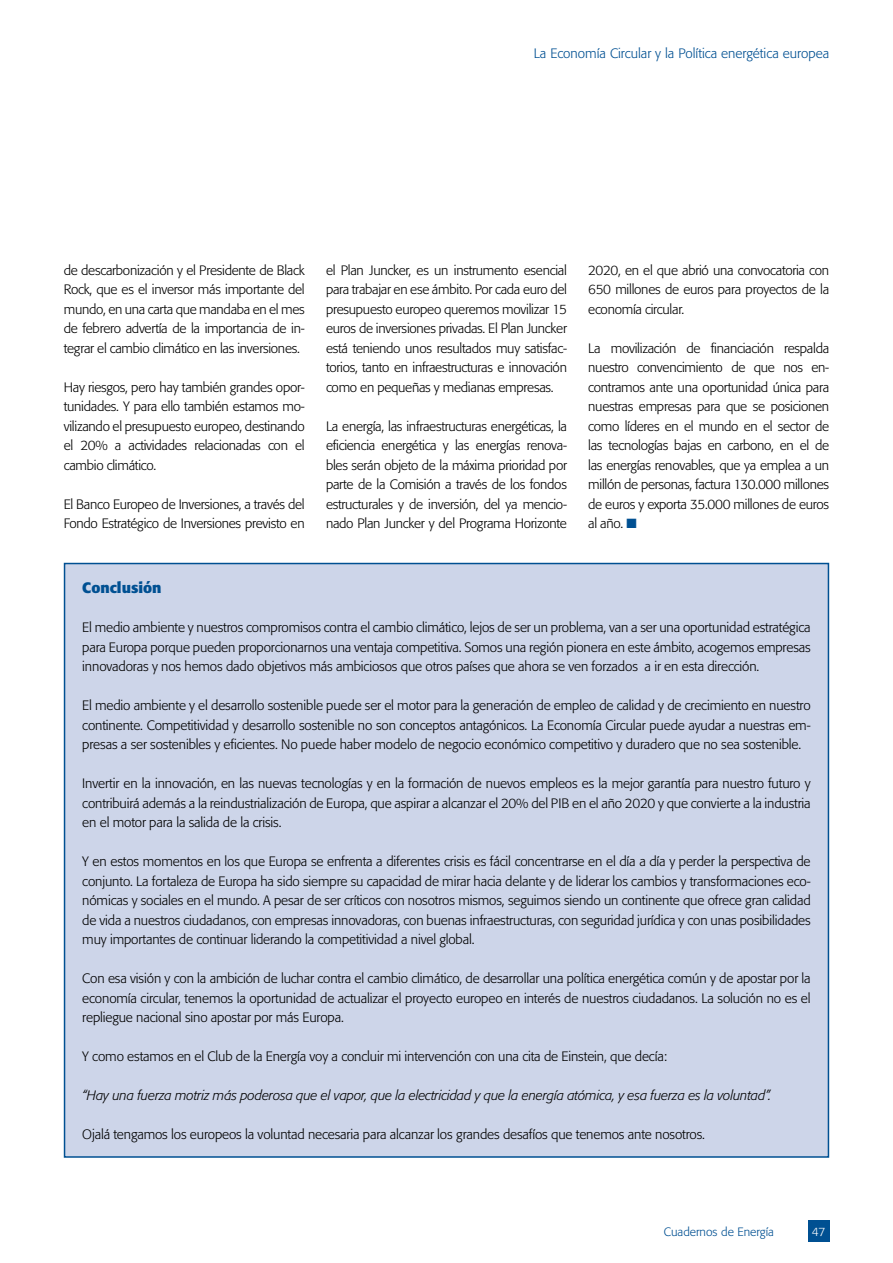
<style>
.page{position:relative;width:893px;height:1263px;background:#fff}
.page>*{position:absolute;margin:0;border:0;box-sizing:border-box;transform-origin:0 0}
.t1{font:700 15px "Formata";color:#005092}
.t2{font:300 13.5px/19.5px "Formata";letter-spacing:-.01em;color:#000;text-align:justify}
.t3{font:italic 300 13.5px "Formata";letter-spacing:-.01em;color:#000}
.t4{font:300 13.5px "Formata";color:#005092}
.t5{font:300 12px "Formata";color:#005092}
.t6{font:300 12px "Formata";color:#fff}
.s1{color:#005092}
</style>
<div class="page">
<div style="left:808px;top:1220px;width:21px;height:22px;background:#005092"></div>
<div style="left:65px;top:563px;width:763px;height:594px;background:#cdd5e9"></div>
<p class="t4" style="left:534px;top:46px;width:297px">La Economía Circular y la Política energética europea</p>
<p class="t2" style="left:64px;top:260px;width:242px">de descarbonización y el Presidente de Black Rock, que es el inversor más importante del mundo, en una carta que mandaba en el mes de febrero advertía de la importancia de in&shy;tegrar el cambio climático en las inversiones.</p>
<p class="t2" style="left:64px;top:377px;width:242px">Hay riesgos, pero hay también grandes opor&shy;tunidades. Y para ello también estamos mo&shy;vilizando el presupuesto europeo, destinando el 20% a actividades relacionadas con el cambio climático.</p>
<p class="t2" style="left:64px;top:494px;width:242px">El Banco Europeo de Inversiones, a través del<br>Fondo Estratégico de Inversiones previsto en</p>
<p class="t2" style="left:326px;top:260px;width:242px">el Plan Juncker, es un instrumento esencial para trabajar en ese ámbito. Por cada euro del presupuesto europeo queremos movilizar 15 euros de inversiones privadas. El Plan Juncker está teniendo unos resultados muy satisfac&shy;torios, tanto en infraestructuras e innovación como en pequeñas y medianas empresas.</p>
<p class="t2" style="left:326px;top:416px;width:242px">La energía, las infraestructuras energéticas, la eficiencia energética y las energías renova&shy;bles serán objeto de la máxima prioridad por parte de la Comisión a través de los fondos estructurales y de inversión, del ya mencio&shy;nado Plan Juncker y del Programa Horizonte</p>
<p class="t2" style="left:588px;top:260px;width:242px">2020, en el que abrió una convocatoria con 650 millones de euros para proyectos de la economía circular.</p>
<p class="t2" style="left:588px;top:338px;width:242px">La movilización de financiación respalda nuestro convencimiento de que nos en&shy;contramos ante una oportunidad única para nuestras empresas para que se posicionen como líderes en el mundo en el sector de las tecnologías bajas en carbono, en el de las energías renovables, que ya emplea a un millón de personas, factura 130.000 millones de euros y exporta 35.000 millones de euros al año. <span class="s1">■</span></p>
<p class="t1" style="left:82px;top:578px;width:81px">Conclusión</p>
<p class="t2" style="left:82px;top:618px;width:730px">El medio ambiente y nuestros compromisos contra el cambio climático, lejos de ser un problema, van a ser una oportunidad estratégica para Europa porque pueden proporcionarnos una ventaja competitiva. Somos una región pionera en este ámbito, acogemos empresas innovadoras y nos hemos dado objetivos más ambiciosos que otros países que ahora se ven forzados a ir en esta dirección.</p>
<p class="t2" style="left:82px;top:696px;width:730px">El medio ambiente y el desarrollo sostenible puede ser el motor para la generación de empleo de calidad y de crecimiento en nuestro continente. Competitividad y desarrollo sostenible no son conceptos antagónicos. La Economía Circular puede ayudar a nuestras em&shy;presas a ser sostenibles y eficientes. No puede haber modelo de negocio económico competitivo y duradero que no sea sostenible.</p>
<p class="t2" style="left:82px;top:774px;width:730px">Invertir en la innovación, en las nuevas tecnologías y en la formación de nuevos empleos es la mejor garantía para nuestro futuro y contribuirá además a la reindustrialización de Europa, que aspirar a alcanzar el 20% del PIB en el año 2020 y que convierte a la industria en el motor para la salida de la crisis.</p>
<p class="t2" style="left:82px;top:852px;width:730px">Y en estos momentos en los que Europa se enfrenta a diferentes crisis es fácil concentrarse en el día a día y perder la perspectiva de conjunto. La fortaleza de Europa ha sido siempre su capacidad de mirar hacia delante y de liderar los cambios y transformaciones eco&shy;nómicas y sociales en el mundo. A pesar de ser críticos con nosotros mismos, seguimos siendo un continente que ofrece gran calidad de vida a nuestros ciudadanos, con empresas innovadoras, con buenas infraestructuras, con seguridad jurídica y con unas posibilidades muy importantes de continuar liderando la competitividad a nivel global.</p>
<p class="t2" style="left:82px;top:969px;width:730px">Con esa visión y con la ambición de luchar contra el cambio climático, de desarrollar una política energética común y de apostar por la economía circular, tenemos la oportunidad de actualizar el proyecto europeo en interés de nuestros ciudadanos. La solución no es el repliegue nacional sino apostar por más Europa.</p>
<p class="t2" style="left:82px;top:1047px;width:586px">Y como estamos en el Club de la Energía voy a concluir mi intervención con una cita de Einstein, que decía:</p>
<p class="t3" style="left:82px;top:1087px;width:691px">“Hay una fuerza motriz más poderosa que el vapor, que la electricidad y que la energía atómica, y esa fuerza es la voluntad”.</p>
<p class="t2" style="left:82px;top:1125px;width:624px">Ojalá tengamos los europeos la voluntad necesaria para alcanzar los grandes desafíos que tenemos ante nosotros.</p>
<p class="t5" style="left:664px;top:1224px;width:112px">Cuadernos de Energía</p>
<p class="t6" style="left:812px;top:1224px;width:15px">47</p>
</div>
